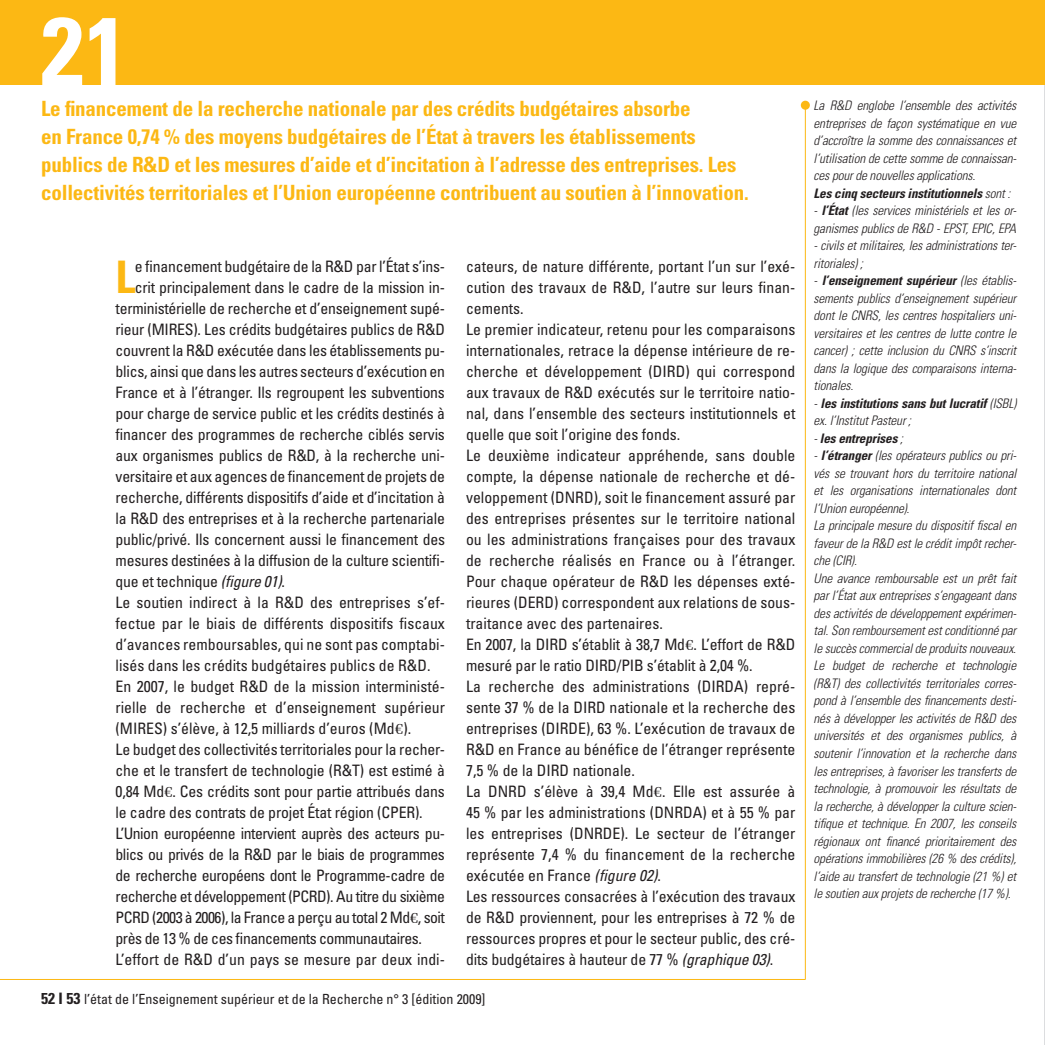
<style>
.page{position:relative;width:1045px;height:1045px;background:#fff}
.page>*{position:absolute;margin:0;border:0;box-sizing:border-box;transform-origin:0 0}
.t1{font:700 condensed 96.25px "Univers";color:#fff}
.t2{font:700 condensed 44.8px "Univers";color:#fcb814}
.t3{font:700 condensed 21px/28px "Univers";letter-spacing:-.01em;color:#fcb814}
.t4{font:condensed 15.75px/21px "Univers";color:#231f20}
.t5{font:condensed 15.75px "Univers";letter-spacing:-.03em;color:#231f20}
.t6{font:condensed 14px "Univers";color:#231f20}
.t7{font:italic 300 condensed 13.12px/17.5px "Univers";letter-spacing:-.01em;color:#231f20}
.t8{font:italic 700 condensed 13.12px/17.5px "Univers";letter-spacing:-.01em;color:#231f20}
.s1{font-style:italic}
.s2{font-family:"Zapf Elliptical 711 BT";font-stretch:normal}
.s3{font-weight:700;font-size:15.75px}
.s4{font-weight:700}
.s5{font-weight:300}
</style>
<div class="page">
<div style="left:0;top:0;width:1043px;height:85px;background:#fcb814"></div>
<hr style="left:0;top:979px;width:805px;height:1px;background:#fcb814">
<hr style="left:805px;top:105px;width:1px;height:874px;background:#fcb814">
<div style="left:801px;top:101px;width:9px;height:9px;background:#fcb814;border-radius:50%"></div>
<hr style="left:1043px;top:76px;width:2px;height:969px;background:#dcdddf">
<hr style="left:1043px;top:0;width:2px;height:85px;background:#fcb814">
<h1 class="t1" style="left:41px;top:-8px;width:88px">21</h1>
<p class="t3" style="left:41px;top:95px;width:709px">Le financement de la recherche nationale par des crédits budgétaires absorbe<br>en France 0,74 % des moyens budgétaires de l’État à travers les établissements publics de R&amp;D et les mesures d’aide et d’incitation à l’adresse des entreprises. Les collectivités territoriales et l’Union européenne contribuent au soutien à l’innovation.</p>
<h2 class="t2" style="left:116px;top:250px;width:21px">L</h2>
<p class="t4" style="left:135px;top:256px;width:312px">e financement budgétaire de la R&amp;D par l’État s’ins-</p>
<p class="t4" style="left:135px;top:277px;width:312px">crit principalement dans le cadre de la mission in-</p>
<p class="t4" style="left:116px;top:298px;width:331px">terministérielle de recherche et d’enseignement supé-</p>
<p class="t4" style="left:116px;top:319px;width:331px">rieur (MIRES). Les crédits budgétaires publics de R&amp;D</p>
<p class="t4" style="left:116px;top:340px;width:331px">couvrent la R&amp;D exécutée dans les établissements pu-</p>
<p class="t4" style="left:116px;top:361px;width:331px">blics, ainsi que dans les autres secteurs d’exécution en</p>
<p class="t4" style="left:116px;top:382px;width:331px">France et à l’étranger. Ils regroupent les subventions</p>
<p class="t4" style="left:116px;top:403px;width:331px">pour charge de service public et les crédits destinés à</p>
<p class="t4" style="left:116px;top:424px;width:331px">financer des programmes de recherche ciblés servis</p>
<p class="t4" style="left:116px;top:445px;width:331px">aux organismes publics de R&amp;D, à la recherche uni-</p>
<p class="t4" style="left:116px;top:466px;width:331px">versitaire et aux agences de financement de projets de</p>
<p class="t4" style="left:116px;top:487px;width:331px">recherche, différents dispositifs d’aide et d’incitation à</p>
<p class="t4" style="left:116px;top:508px;width:331px">la R&amp;D des entreprises et à la recherche partenariale</p>
<p class="t4" style="left:116px;top:529px;width:331px">public/privé. Ils concernent aussi le financement des</p>
<p class="t4" style="left:116px;top:550px;width:331px">mesures destinées à la diffusion de la culture scientifi-</p>
<p class="t4" style="left:116px;top:571px;width:171px">que et technique <span class="s1">(figure 01)</span>.</p>
<p class="t4" style="left:116px;top:592px;width:331px">Le soutien indirect à la R&amp;D des entreprises s’ef-</p>
<p class="t4" style="left:116px;top:613px;width:331px">fectue par le biais de différents dispositifs fiscaux</p>
<p class="t4" style="left:116px;top:634px;width:331px">d’avances remboursables, qui ne sont pas comptabi-</p>
<p class="t4" style="left:116px;top:655px;width:316px">lisés dans les crédits budgétaires publics de R&amp;D.</p>
<p class="t4" style="left:116px;top:676px;width:331px">En 2007, le budget R&amp;D de la mission interministé-</p>
<p class="t4" style="left:116px;top:697px;width:331px">rielle de recherche et d’enseignement supérieur</p>
<p class="t4" style="left:116px;top:718px;width:297px">(MIRES) s’élève, à 12,5 milliards d’euros (Md<span class="s2">€</span>).</p>
<p class="t4" style="left:116px;top:739px;width:331px">Le budget des collectivités territoriales pour la recher-</p>
<p class="t4" style="left:116px;top:760px;width:331px">che et le transfert de technologie (R&amp;T) est estimé à</p>
<p class="t4" style="left:116px;top:781px;width:331px">0,84 Md<span class="s2">€</span>. Ces crédits sont pour partie attribués dans</p>
<p class="t4" style="left:116px;top:802px;width:309px">le cadre des contrats de projet État région (CPER).</p>
<p class="t5" style="left:116px;top:823px;width:331px">L’Union européenne intervient auprès des acteurs pu-</p>
<p class="t5" style="left:116px;top:844px;width:331px">blics ou privés de la R&amp;D par le biais de programmes</p>
<p class="t5" style="left:116px;top:865px;width:331px">de recherche européens dont le Programme-cadre de</p>
<p class="t5" style="left:116px;top:886px;width:331px">recherche et développement (PCRD). Au titre du sixième</p>
<p class="t5" style="left:116px;top:907px;width:331px">PCRD (2003 à 2006), la France a perçu au total 2 Md<span class="s2">€</span>, soit</p>
<p class="t5" style="left:116px;top:928px;width:308px">près de 13 % de ces financements communautaires.</p>
<p class="t4" style="left:116px;top:948px;width:331px">L’effort de R&amp;D d’un pays se mesure par deux indi-</p>
<p class="t4" style="left:466px;top:255px;width:331px">cateurs, de nature différente, portant l’un sur l’exé&shy;cution des travaux de R&amp;D, l’autre sur leurs finan&shy;cements.<br>Le premier indicateur, retenu pour les comparaisons internationales, retrace la dépense intérieure de re&shy;cherche et développement (DIRD) qui correspond aux travaux de R&amp;D exécutés sur le territoire natio&shy;nal, dans l’ensemble des secteurs institutionnels et quelle que soit l’origine des fonds.<br>Le deuxième indicateur appréhende, sans double compte, la dépense nationale de recherche et dé&shy;veloppement (DNRD), soit le financement assuré par des entreprises présentes sur le territoire national ou les administrations françaises pour des travaux de recherche réalisés en France ou à l’étranger.<br>Pour chaque opérateur de R&amp;D les dépenses exté&shy;rieures (DERD) correspondent aux relations de sous&shy;traitance avec des partenaires.<br>En 2007, la DIRD s’établit à 38,7 Md<span class="s2">€</span>. L’effort de R&amp;D mesuré par le ratio DIRD/PIB s’établit à 2,04 %.<br>La recherche des administrations (DIRDA) repré&shy;sente 37 % de la DIRD nationale et la recherche des entreprises (DIRDE), 63 %. L’exécution de travaux de R&amp;D en France au bénéfice de l’étranger représente 7,5 % de la DIRD nationale.<br>La DNRD s’élève à 39,4 Md<span class="s2">€</span>. Elle est assurée à 45 % par les administrations (DNRDA) et à 55 % par les entreprises (DNRDE). Le secteur de l’étranger représente 7,4 % du financement de la recherche exécutée en France <span class="s1">(figure 02)</span>.<br>Les ressources consacrées à l’exécution des travaux de R&amp;D proviennent, pour les entreprises à 72 % de ressources propres et pour le secteur public, des cré&shy;dits budgétaires à hauteur de 77 % <span class="s1">(graphique 03)</span>.</p>
<p class="t6" style="left:41px;top:990px;width:446px"><span class="s3">52 I 53</span> l’état de l’Enseignement supérieur et de la Recherche n° 3 [édition 2009]</p>
<p class="t7" style="left:813px;top:97px;width:204px">La R&amp;D englobe l’ensemble des activités entreprises de façon systématique en vue d’accroître la somme des connaissances et l’utilisation de cette somme de connaissan&shy;ces pour de nouvelles applications.<br><span class="s4">Les cinq secteurs institutionnels</span> sont :</p>
<p class="t7" style="left:813px;top:202px;width:204px">- <span class="s4">l’État</span> (les services ministériels et les or&shy;ganismes publics de R&amp;D - EPST, EPIC, EPA</p>
<p class="t7" style="left:813px;top:237px;width:204px">- civils et militaires, les administrations ter&shy;ritoriales) ;</p>
<p class="t7" style="left:813px;top:272px;width:204px;text-align:justify">- <span class="s4">l’enseignement supérieur</span> (les établis&shy;sements publics d’enseignement supérieur dont le CNRS, les centres hospitaliers uni&shy;versitaires et les centres de lutte contre le cancer) ; cette inclusion du CNRS s’inscrit dans la logique des comparaisons interna&shy;tionales.</p>
<p class="t8" style="left:813px;top:394px;width:204px"><span class="s5">-</span> les institutions sans but lucratif <span class="s5">(ISBL) ex. l’Institut Pasteur ;</span></p>
<p class="t8" style="left:813px;top:429px;width:91px"><span class="s5">-</span> les entreprises <span class="s5">;</span></p>
<p class="t7" style="left:813px;top:447px;width:204px">- <span class="s4">l’étranger</span> (les opérateurs publics ou pri&shy;vés se trouvant hors du territoire national et les organisations internationales dont l’Union européenne).<br>La principale mesure du dispositif fiscal en faveur de la R&amp;D est le crédit impôt recher&shy;che (CIR).<br>Une avance remboursable est un prêt fait par l’État aux entreprises s’engageant dans des activités de développement expérimen&shy;tal. Son remboursement est conditionné par le succès commercial de produits nouveaux.<br>Le budget de recherche et technologie (R&amp;T) des collectivités territoriales corres&shy;pond à l’ensemble des financements desti&shy;nés à développer les activités de R&amp;D des universités et des organismes publics, à soutenir l’innovation et la recherche dans les entreprises, à favoriser les transferts de technologie, à promouvoir les résultats de la recherche, à développer la culture scien&shy;tifique et technique. En 2007, les conseils régionaux ont financé prioritairement des opérations immobilières (26 % des crédits), l’aide au transfert de technologie (21 %) et le soutien aux projets de recherche (17 %).</p>
</div>
